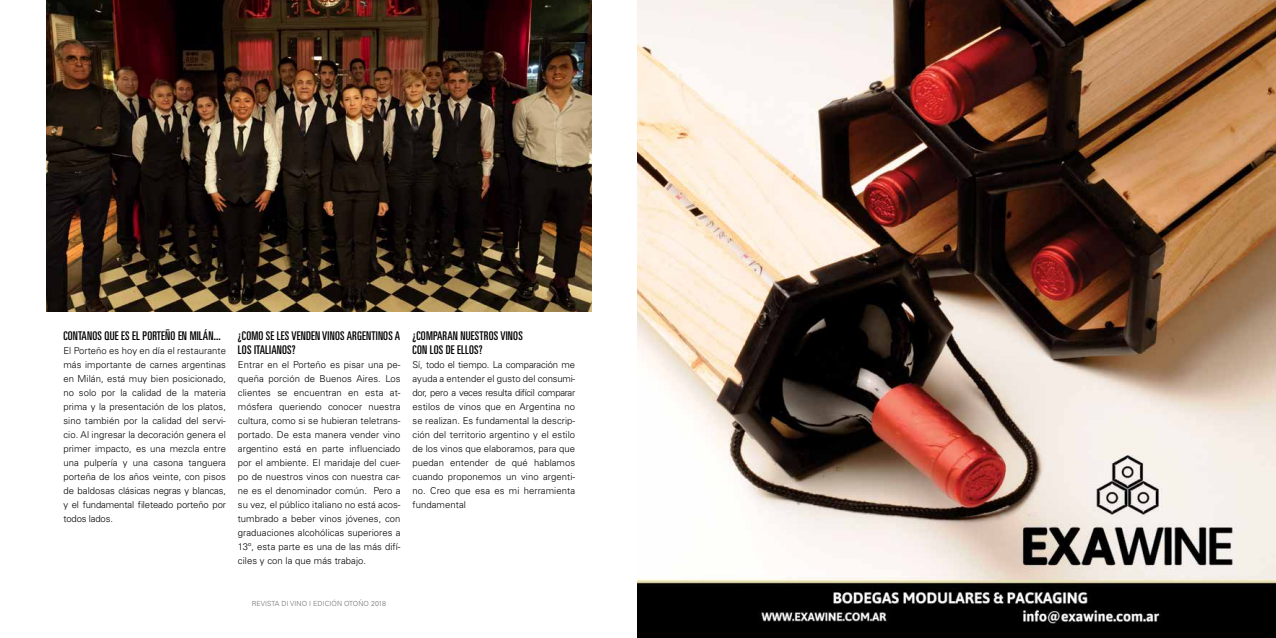
<style>
.page{position:relative;width:1276px;height:638px;background:#fff}
.page>*{position:absolute;margin:0;border:0;box-sizing:border-box;transform-origin:0 0}
.t1{font:ultra-condensed 12px/14px "Univers";letter-spacing:.015em;color:#000}
.t2{font:300 9.5px/14px "Univers";letter-spacing:.005em;color:#000;text-align:justify}
.t3{font:300 7px "Univers";letter-spacing:.01em;color:#6d6e71}
</style>
<div class="page">
<img style="left:638px;top:0;width:638px;height:638px">
<img style="left:47px;top:0;width:545px;height:312px">
<p class="t1" style="left:63px;top:328px;width:159px">CONTANOS QUE ES EL PORTEÑO EN MILÁN...</p>
<p class="t2" style="left:63px;top:343px;width:164px">El Porteño es hoy en día el restaurante más importante de carnes argentinas en Milán, está muy bien posicionado, no solo por la calidad de la materia prima y la presentación de los platos, sino también por la calidad del servi&shy;cio. Al ingresar la decoración genera el primer impacto, es una mezcla entre una pulpería y una casona tanguera porteña de los años veinte, con pisos de baldosas clásicas negras y blancas, y el fundamental fileteado porteño por todos lados.</p>
<p class="t1" style="left:238px;top:328px;width:164px">¿COMO SE LES VENDEN VINOS ARGENTINOS A<br>LOS ITALIANOS?</p>
<p class="t2" style="left:238px;top:357px;width:164px">Entrar en el Porteño es pisar una pe&shy;queña porción de Buenos Aires. Los clientes se encuentran en esta at&shy;mósfera queriendo conocer nuestra cultura, como si se hubieran teletrans&shy;portado. De esta manera vender vino argentino está en parte influenciado por el ambiente. El maridaje del cuer&shy;po de nuestros vinos con nuestra car&shy;ne es el denominador común. Pero a su vez, el público italiano no está acos&shy;tumbrado a beber vinos jóvenes, con graduaciones alcohólicas superiores a 13º, esta parte es una de las más difí&shy;ciles y con la que más trabajo.</p>
<p class="t1" style="left:412px;top:328px;width:112px">¿COMPARAN NUESTROS VINOS<br>CON LOS DE ELLOS?</p>
<p class="t2" style="left:412px;top:357px;width:164px">Sí, todo el tiempo. La comparación me ayuda a entender el gusto del consumi&shy;dor, pero a veces resulta difícil comparar estilos de vinos que en Argentina no se realizan. Es fundamental la descrip&shy;ción del territorio argentino y el estilo de los vinos que elaboramos, para que puedan entender de qué hablamos cuando proponemos un vino argenti&shy;no. Creo que esa es mi herramienta fundamental</p>
<p class="t3" style="left:252px;top:599px;width:136px">REVISTA DI VINO I EDICIÓN OTOÑO 2018</p>
</div>
